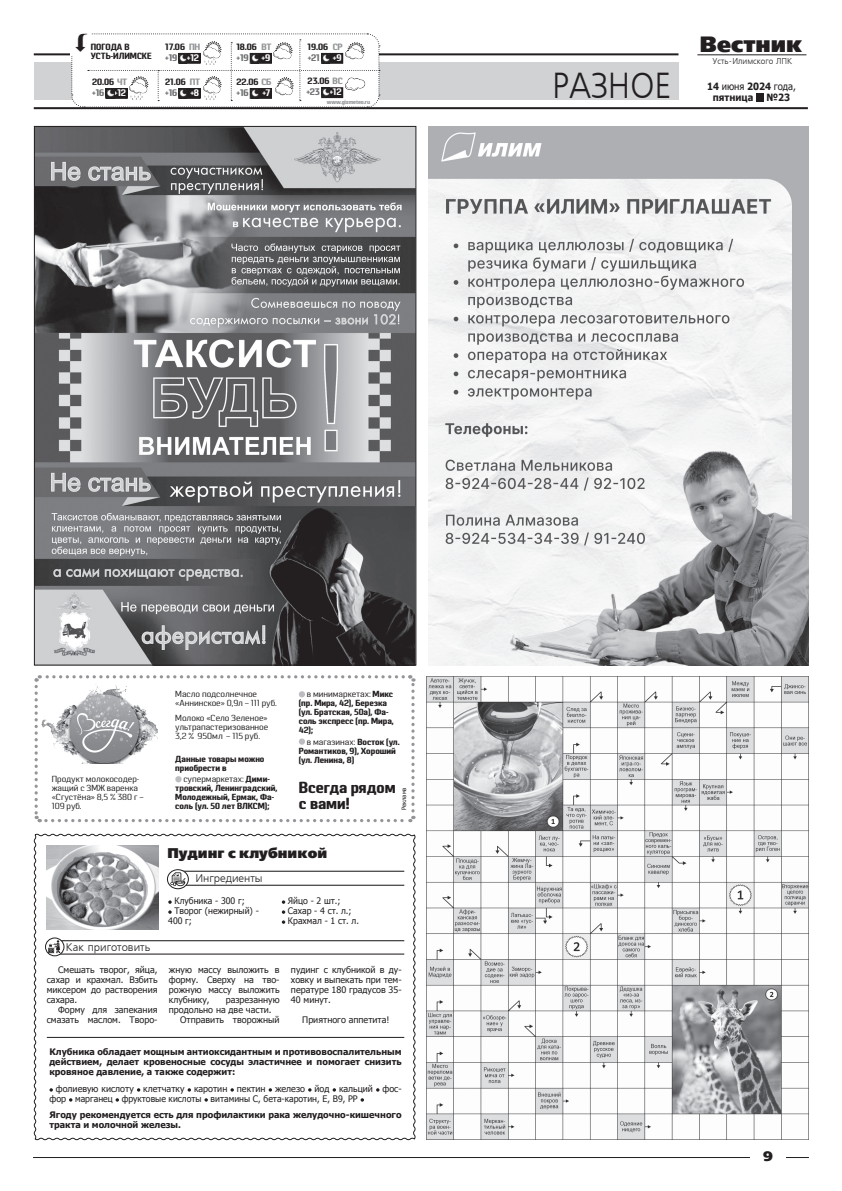
<style>
.page{position:relative;width:842px;height:1191px;background:#fff}
.page>*{position:absolute;margin:0;border:0;box-sizing:border-box;transform-origin:0 0}
.t1{font:36px "Free Set";color:#231f20;scale:.9 1}
.t2{font:22px "Free Set Extra CTT";color:#231f20}
.Название_телеканала{font:700 16px/16.1px "Pancetta Pro";letter-spacing:-.005em;color:#231f20}
.Заголовок36{font:14px "Free Set Extra CTT";color:#231f20}
.Подзаголовок_в_текст{font:11px "Free Set";color:#231f20}
.t3{font:700 10px/11px "Tahoma";color:#231f20;scale:.94 1}
.Основной_текст_прогр{font:700 9.5px "Pancetta Pro";letter-spacing:-.02em;color:#6c6d70}
.Основной_текст_прогр-2{font:700 9.5px "Pancetta Pro";color:#fff}
.Основной_текст_прогр-3{font:700 9.1px "Pancetta Pro";color:#231f20}
.Основной_текст_прогр-4{font:700 9.1px "Pancetta Pro";color:#939598}
.Основной_текст_прогр-5{font:9px/10px "Tahoma";color:#231f20;text-align:justify}
.Основной_текст_прогр-6{font:700 9px/10px "Tahoma";color:#231f20;text-align:justify}
.Основной_текст9{font:9px/10px "Tahoma";color:#231f20}
.Основной_текст9-2{font:700 9px/9.5px "Pancetta Pro";color:#231f20}
.Название_телеканала-2{font:700 8.8px/8.9px "Pancetta Pro";color:#231f20}
.Название_телеканала-3{font:8.8px/9px "Pancetta Pro";color:#231f20}
.t4{font:8.5px "Free Set";color:#231f20;scale:.96 1}
.Основной_текст_прогр-7{font:700 6px "Pancetta Pro";letter-spacing:-.02em;color:#939598}
.Название_телеканала-4{font:6px "Tahoma";color:#231f20}
.s1{color:#939598}
.s2{font-weight:400}
</style>
<div class="page">
<hr style="left:697px;top:55px;width:109px;height:1px;background:#231f20">
<div style="left:756px;top:93px;width:8px;height:8px;background:#231f20"></div>
<hr style="left:34px;top:53px;width:644px;height:2px;background:#231f20">
<hr style="left:34px;top:107px;width:774px;height:2px;background:#231f20">
<div style="left:34px;top:62px;width:644px;height:37px;background:#d1d2d4"></div>
<hr style="left:33px;top:1157px;width:776px;height:1px;background:#231f20">
<div style="left:750px;top:1148px;width:36px;height:18px;background:#fff"></div>
<img style="left:426px;top:676px;width:382px;height:464px">
<svg style="left:33px;top:833px;width:383px;height:307px"></svg>
<svg style="left:168px;top:900px;width:4px;height:3px"></svg>
<svg style="left:168px;top:910px;width:4px;height:3px"></svg>
<hr style="left:181px;top:870px;width:223px;height:1px;background:#231f20">
<hr style="left:181px;top:884px;width:223px;height:1px;background:#231f20">
<img style="left:167px;top:869px;width:21px;height:19px">
<div style="left:167px;top:869px;width:22px;height:20px;border:1px solid #231f20;border-radius:50%"></div>
<hr style="left:60px;top:953px;width:344px;height:1px;background:#231f20">
<hr style="left:60px;top:940px;width:344px;height:1px;background:#231f20">
<svg style="left:46px;top:938px;width:18px;height:17px"></svg>
<svg style="left:48px;top:940px;width:13px;height:13px"></svg>
<div style="left:45px;top:937px;width:19px;height:19px;border:1px solid #231f20;border-radius:50%"></div>
<img style="left:46px;top:845px;width:113px;height:84px">
<svg style="left:34px;top:675px;width:382px;height:148px"></svg>
<img style="left:428px;top:126px;width:380px;height:539px">
<img style="left:36px;top:128px;width:378px;height:535px">
<hr style="left:47px;top:1037px;width:357px;height:1px;background:#231f20">
<svg style="left:49px;top:1088px;width:4px;height:3px"></svg>
<svg style="left:230px;top:1088px;width:4px;height:3px"></svg>
<svg style="left:308px;top:1088px;width:4px;height:3px"></svg>
<svg style="left:204px;top:1098px;width:4px;height:3px"></svg>
<svg style="left:71px;top:33px;width:309px;height:75px"></svg>
<p class="Основной_текст9-2" style="left:91px;top:42px;width:62px">ПОГОДА В<br>УСТЬ-ИЛИМСКЕ</p>
<p class="Основной_текст_прогр-3" style="left:92px;top:76px;width:37px">20.06 <span class="s1">ЧТ</span></p>
<p class="Основной_текст_прогр" style="left:92px;top:87px;width:14px">+16</p>
<p class="Основной_текст_прогр-2" style="left:114px;top:87px;width:14px">+12</p>
<p class="Основной_текст_прогр-3" style="left:165px;top:41px;width:37px">17.06 <span class="s1">ПН</span></p>
<p class="Основной_текст_прогр" style="left:165px;top:52px;width:14px">+19</p>
<p class="Основной_текст_прогр-2" style="left:187px;top:52px;width:14px">+12</p>
<p class="Основной_текст_прогр-3" style="left:165px;top:76px;width:37px">21.06 <span class="s1">ПТ</span></p>
<p class="Основной_текст_прогр" style="left:165px;top:87px;width:14px">+16</p>
<p class="Основной_текст_прогр-2" style="left:190px;top:87px;width:10px">+8</p>
<p class="Основной_текст_прогр-3" style="left:236px;top:41px;width:22px">18.06</p>
<p class="Основной_текст_прогр-4" style="left:261px;top:41px;width:12px">ВТ</p>
<p class="Основной_текст_прогр" style="left:236px;top:52px;width:14px">+19</p>
<p class="Основной_текст_прогр-2" style="left:262px;top:52px;width:10px">+9</p>
<p class="Основной_текст_прогр-3" style="left:236px;top:76px;width:37px">22.06 <span class="s1">СБ</span></p>
<p class="Основной_текст_прогр" style="left:236px;top:87px;width:14px">+16</p>
<p class="Основной_текст_прогр-2" style="left:262px;top:87px;width:9px">+7</p>
<p class="Основной_текст_прогр-3" style="left:308px;top:41px;width:22px">19.06</p>
<p class="Основной_текст_прогр-4" style="left:333px;top:41px;width:12px">СР</p>
<p class="Основной_текст_прогр" style="left:308px;top:52px;width:14px">+21</p>
<p class="Основной_текст_прогр-2" style="left:333px;top:52px;width:10px">+9</p>
<p class="Основной_текст_прогр-3" style="left:308px;top:76px;width:37px">23.06 <span class="s1">ВС</span></p>
<p class="Основной_текст_прогр" style="left:306px;top:87px;width:15px">+23</p>
<p class="Основной_текст_прогр-2" style="left:329px;top:87px;width:14px">+12</p>
<p class="Основной_текст_прогр-7" style="left:327px;top:99px;width:45px">www.gismeteo.ru</p>
<p class="t1" style="left:552px;top:67px;width:133px">РАЗНОЕ</p>
<h2 class="t2" style="left:700px;top:32px;width:104px">Вестник</h2>
<p class="t4" style="left:712px;top:56px;width:85px">Усть-Илимского ЛПК</p>
<p class="t3" style="left:713px;top:81px;width:90px;text-indent:-6px">14 <span class="s2">июня</span> 2024 <span class="s2">года, </span>пятница</p>
<p class="t3" style="left:766px;top:92px;width:27px">№23</p>
<p class="Название_телеканала-3" style="left:52px;top:774px;width:93px">Продукт молокосодер&shy;жащий с ЗМЖ варенка «Сгустёна» 8,5 % 380 г –<br>109 руб.</p>
<p class="Название_телеканала-3" style="left:175px;top:690px;width:103px">Масло подсолнечное «Аннинское» 0,9л – 111 руб.</p>
<p class="Название_телеканала-3" style="left:175px;top:713px;width:95px;text-align:justify">Молоко «Село Зеленое» ультрапастеризованное 3,2 % 950мл – 115 руб.</p>
<p class="Название_телеканала-2" style="left:175px;top:754px;width:91px">Данные товары можно приобрести в</p>
<p class="Название_телеканала-2" style="left:175px;top:775px;width:104px;text-indent:8px"><span class="s2">супермаркетах:</span> Дими&shy;тровский, Ленинградский,<br>Молодежный, Ермак, Фа&shy;соль (ул. 50 лет ВЛКСМ);</p>
<p class="Название_телеканала-2" style="left:299px;top:690px;width:97px;text-indent:8px"><span class="s2">в минимаркетах:</span> Микс (пр. Мира, 42), Березка (ул. Братская, 50а), Фа&shy;соль экспресс (пр. Мира,<br>42);</p>
<p class="Название_телеканала-2" style="left:299px;top:737px;width:102px;text-indent:8px"><span class="s2">в магазинах:</span> Восток (ул.<br>Романтиков, 9), Хороший (ул. Ленина, 8)</p>
<p class="Название_телеканала" style="left:299px;top:779px;width:98px">Всегда рядом с вами!</p>
<p class="Название_телеканала-4" style="left:400px;top:810px;width:24px;rotate:-90deg">Реклама</p>
<p class="Подзаголовок_в_текст" style="left:66px;top:941px;width:86px">Как приготовить</p>
<p class="Основной_текст_прогр-5" style="left:47px;top:964px;width:112px;text-indent:11px">Смешать творог, яйца, сахар и крахмал. Взбить миксером до растворения сахара.</p>
<p class="Основной_текст_прогр-5" style="left:47px;top:1004px;width:112px;text-align:right">Форму для запекания смазать маслом. Творо-</p>
<p class="Заголовок36" style="left:167px;top:845px;width:161px">Пудинг с клубникой</p>
<p class="Основной_текст9" style="left:174px;top:895px;width:72px">Клубника - 300 г;</p>
<p class="Основной_текст9" style="left:168px;top:905px;width:92px;text-indent:6px">Творог (нежирный) -<br>400 г;</p>
<p class="Подзаголовок_в_текст" style="left:195px;top:872px;width:69px">Ингредиенты</p>
<p class="Основной_текст9" style="left:288px;top:895px;width:54px">Яйцо - 2 шт.;</p>
<p class="Основной_текст9" style="left:288px;top:905px;width:65px">Сахар - 4 ст. л.;</p>
<p class="Основной_текст9" style="left:288px;top:915px;width:73px">Крахмал - 1 ст. л.</p>
<p class="Основной_текст_прогр-5" style="left:169px;top:964px;width:112px">жную массу выложить в форму. Сверху на тво&shy;рожную массу выложить клубнику,</p>
<p class="Основной_текст_прогр-5" style="left:169px;top:994px;width:112px;text-indent:57px">разрезанную продольно на две части.</p>
<p class="Основной_текст_прогр-5" style="left:180px;top:1014px;width:101px">Отправить творожный</p>
<p class="Основной_текст_прогр-5" style="left:291px;top:964px;width:112px">пудинг с клубникой в ду&shy;ховку и выпекать при тем&shy;пературе 180 градусов 35- 40 минут.</p>
<p class="Основной_текст_прогр-5" style="left:302px;top:1014px;width:89px">Приятного аппетита!</p>
<p class="Основной_текст_прогр-6" style="left:49px;top:1045px;width:354px">Клубника обладает мощным антиоксидантным и противовоспалительным действием, делает кровеносные сосуды эластичнее и помогает снизить кровяное давление, а также содержит:</p>
<p class="Основной_текст_прогр-6" style="left:49px;top:1108px;width:354px">Ягоду рекомендуется есть для профилактики рака желудочно-кишечного тракта и молочной железы.</p>
<p class="Основной_текст_прогр-5" style="left:49px;top:1083px;width:354px;text-indent:6px">фолиевую кислоту клетчатку каротин пектин железо йод кальций фос&shy;фор марганец фруктовые кислоты витамины С, бета-каротин, Е, В9, РР</p>
<h3 class="Заголовок36" style="left:763px;top:1148px;width:12px">9</h3>
</div>
